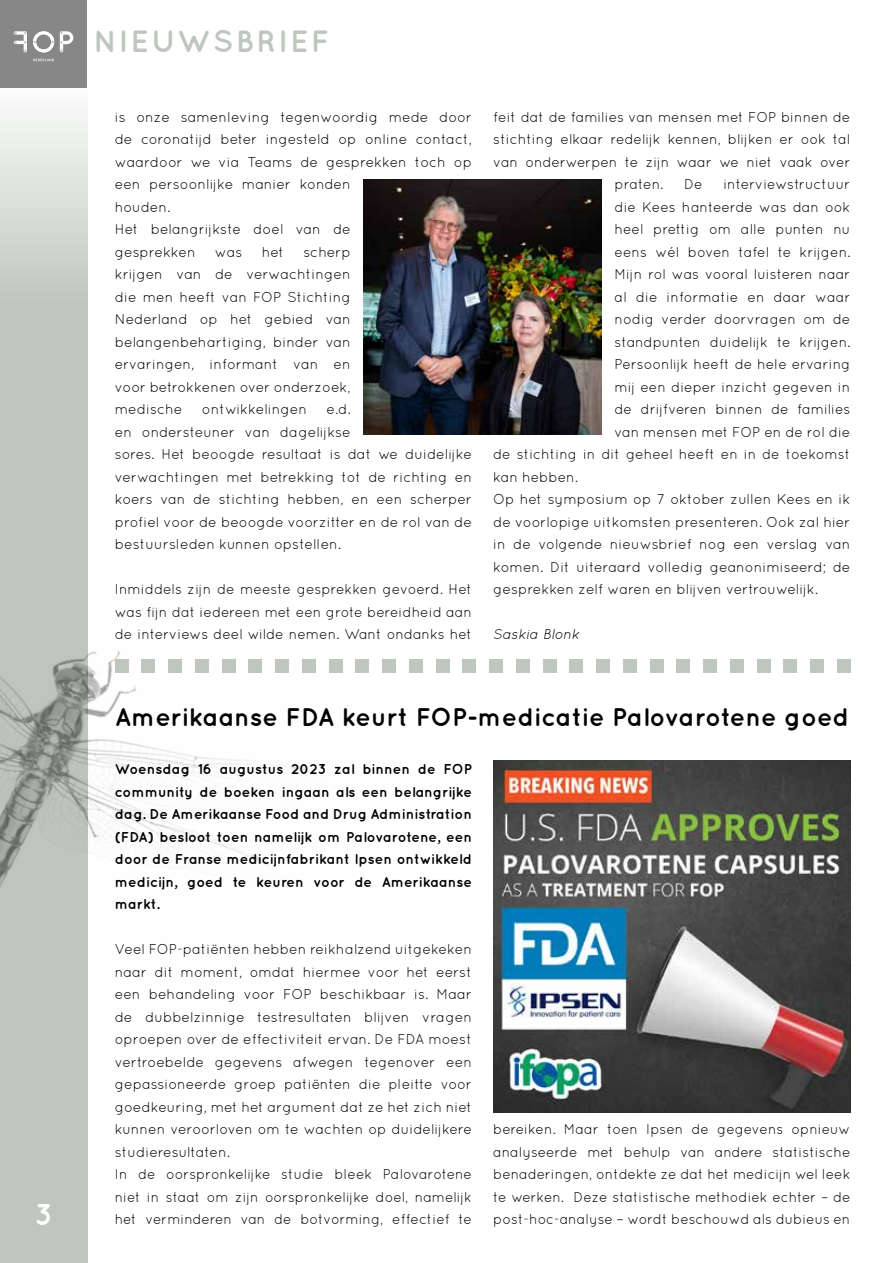
<style>
.page{position:relative;width:893px;height:1263px;background:#fff}
.page>*{position:absolute;margin:0;border:0;box-sizing:border-box;transform-origin:0 0}
.t1{font:700 30.75px "Quicksand";letter-spacing:.08em;color:#bdc7bd}
.t2{font:700 30px "Quicksand";color:#fff}
.t3{font:700 25.5px "Quicksand";color:#000}
.t4{font:14.25px/22.5px "Quicksand";color:#000}
.t5{font:700 14.25px/22.5px "Quicksand";color:#000;text-align:justify}
.t6{font:italic 14.25px "Quicksand";color:#000}
</style>
<div class="page">
<svg style="left:0;top:87px;width:87px;height:1176px;background:#c9d1c9"></svg>
<div style="left:0;top:0;width:87px;height:87px;background:#878787"></div>
<svg style="left:60px;top:31px;width:13px;height:21px"></svg>
<svg style="left:14px;top:31px;width:13px;height:21px"></svg>
<svg style="left:33px;top:31px;width:21px;height:21px"></svg>
<svg style="left:33px;top:59px;width:21px;height:2px"></svg>
<img style="left:0;top:509px;width:423px;height:629px">
<img style="left:493px;top:760px;width:357px;height:352px">
<div style="left:115px;top:660px;width:13px;height:13px;background:#bdc7bd"></div>
<div style="left:142px;top:660px;width:13px;height:13px;background:#bdc7bd"></div>
<div style="left:168px;top:660px;width:14px;height:13px;background:#bdc7bd"></div>
<div style="left:195px;top:660px;width:13px;height:13px;background:#bdc7bd"></div>
<div style="left:222px;top:660px;width:13px;height:13px;background:#bdc7bd"></div>
<div style="left:249px;top:660px;width:13px;height:13px;background:#bdc7bd"></div>
<div style="left:275px;top:660px;width:14px;height:13px;background:#bdc7bd"></div>
<div style="left:302px;top:660px;width:13px;height:13px;background:#bdc7bd"></div>
<div style="left:329px;top:660px;width:13px;height:13px;background:#bdc7bd"></div>
<div style="left:356px;top:660px;width:13px;height:13px;background:#bdc7bd"></div>
<div style="left:382px;top:660px;width:14px;height:13px;background:#bdc7bd"></div>
<div style="left:409px;top:660px;width:13px;height:13px;background:#bdc7bd"></div>
<div style="left:436px;top:660px;width:13px;height:13px;background:#bdc7bd"></div>
<div style="left:463px;top:660px;width:13px;height:13px;background:#bdc7bd"></div>
<div style="left:489px;top:660px;width:14px;height:13px;background:#bdc7bd"></div>
<div style="left:516px;top:660px;width:13px;height:13px;background:#bdc7bd"></div>
<div style="left:543px;top:660px;width:13px;height:13px;background:#bdc7bd"></div>
<div style="left:570px;top:660px;width:13px;height:13px;background:#bdc7bd"></div>
<div style="left:596px;top:660px;width:14px;height:13px;background:#bdc7bd"></div>
<div style="left:623px;top:660px;width:13px;height:13px;background:#bdc7bd"></div>
<div style="left:650px;top:660px;width:13px;height:13px;background:#bdc7bd"></div>
<div style="left:677px;top:660px;width:13px;height:13px;background:#bdc7bd"></div>
<div style="left:703px;top:660px;width:14px;height:13px;background:#bdc7bd"></div>
<div style="left:730px;top:660px;width:13px;height:13px;background:#bdc7bd"></div>
<div style="left:757px;top:660px;width:13px;height:13px;background:#bdc7bd"></div>
<div style="left:784px;top:660px;width:13px;height:13px;background:#bdc7bd"></div>
<div style="left:810px;top:660px;width:14px;height:13px;background:#bdc7bd"></div>
<div style="left:837px;top:660px;width:13px;height:13px;background:#bdc7bd"></div>
<img style="left:363px;top:180px;width:239px;height:255px">
<h2 class="t2" style="left:34px;top:1196px;width:20px">3</h2>
<h1 class="t1" style="left:93px;top:23px;width:237px">NIEUWSBRIEF</h1>
<p class="t4" style="left:115px;top:105px;width:359px">is onze samenleving tegenwoordig mede door de coronatijd beter ingesteld op online contact, waardoor we via Teams de gesprekken toch op een persoonlijke manier konden<br>houden.<br>Het belangrijkste doel van de<br>gesprekken</p>
<p class="t4" style="left:115px;top:240px;width:237px;text-align:justify;text-indent:189px">scherp krijgen van de verwachtingen die men heeft van FOP Stichting Nederland op het gebied van belangenbehartiging, binder van ervaringen, informant van en voor betrokkenen over onderzoek, medische</p>
<p class="t4" style="left:215px;top:240px;width:29px">was</p>
<p class="t4" style="left:262px;top:240px;width:24px">het</p>
<p class="t4" style="left:115px;top:398px;width:359px;text-indent:212px">e.d.<br>en ondersteuner van dagelijkse<br>sores. Het beoogde resultaat is dat we duidelijke verwachtingen met betrekking tot de richting en koers van de stichting hebben, en een scherper profiel voor de beoogde voorzitter en de rol van de bestuursleden kunnen opstellen.</p>
<p class="t4" style="left:115px;top:578px;width:359px;text-align:justify">Inmiddels zijn de meeste gesprekken gevoerd. Het was fijn dat iedereen met een grote bereidheid aan de interviews deel wilde nemen. Want ondanks het</p>
<p class="t4" style="left:202px;top:398px;width:107px">ontwikkelingen</p>
<p class="t4" style="left:493px;top:105px;width:359px">feit dat de families van mensen met FOP binnen de</p>
<p class="t4" style="left:493px;top:128px;width:359px">stichting elkaar redelijk kennen, blijken er ook tal</p>
<p class="t4" style="left:493px;top:150px;width:359px">van onderwerpen te zijn waar we niet vaak over</p>
<p class="t4" style="left:614px;top:173px;width:50px">praten.</p>
<p class="t4" style="left:684px;top:173px;width:20px">De</p>
<p class="t4" style="left:723px;top:173px;width:129px">interviewstructuur</p>
<p class="t4" style="left:614px;top:195px;width:237px">die Kees hanteerde was dan ook</p>
<p class="t4" style="left:614px;top:218px;width:237px">heel prettig om alle punten nu</p>
<p class="t4" style="left:614px;top:240px;width:237px">eens wél boven tafel te krijgen.</p>
<p class="t4" style="left:614px;top:263px;width:237px">Mijn rol was vooral luisteren naar</p>
<p class="t4" style="left:614px;top:285px;width:237px">al die informatie en daar waar</p>
<p class="t4" style="left:614px;top:308px;width:237px">nodig verder doorvragen om de</p>
<p class="t4" style="left:614px;top:330px;width:237px">standpunten duidelijk te krijgen.</p>
<p class="t4" style="left:614px;top:353px;width:237px">Persoonlijk heeft de hele ervaring</p>
<p class="t4" style="left:614px;top:375px;width:237px">mij een dieper inzicht gegeven in</p>
<p class="t4" style="left:614px;top:398px;width:237px">de drijfveren binnen de families</p>
<p class="t4" style="left:614px;top:420px;width:237px">van mensen met FOP en de rol die</p>
<p class="t4" style="left:493px;top:443px;width:359px">de stichting in dit geheel heeft en in de toekomst</p>
<p class="t4" style="left:493px;top:465px;width:86px">kan hebben.</p>
<p class="t4" style="left:493px;top:488px;width:359px">Op het symposium op 7 oktober zullen Kees en ik</p>
<p class="t4" style="left:493px;top:510px;width:359px">de voorlopige uitkomsten presenteren. Ook zal hier</p>
<p class="t4" style="left:493px;top:533px;width:359px">in de volgende nieuwsbrief nog een verslag van</p>
<p class="t4" style="left:493px;top:555px;width:359px">komen. Dit uiteraard volledig geanonimiseerd; de</p>
<p class="t4" style="left:493px;top:578px;width:326px">gesprekken zelf waren en blijven vertrouwelijk.</p>
<p class="t6" style="left:493px;top:626px;width:88px">Saskia Blonk</p>
<h3 class="t3" style="left:115px;top:702px;width:736px">Amerikaanse FDA keurt FOP-medicatie Palovarotene goed</h3>
<p class="t5" style="left:115px;top:757px;width:359px">Woensdag 16 augustus 2023 zal binnen de FOP community de boeken ingaan als een belangrijke dag. De Amerikaanse Food and Drug Administration (FDA) besloot toen namelijk om Palovarotene, een door de Franse medicijnfabrikant Ipsen ontwikkeld medicijn, goed te keuren voor de Amerikaanse markt.</p>
<p class="t4" style="left:115px;top:938px;width:359px">Veel FOP-patiënten hebben reikhalzend uitgekeken naar dit moment, omdat hiermee voor het eerst een behandeling voor FOP beschikbaar is. Maar de dubbelzinnige testresultaten blijven vragen oproepen over de effectiviteit ervan. De FDA moest vertroebelde gegevens afwegen tegenover een gepassioneerde groep patiënten die pleitte voor goedkeuring, met het argument dat ze het zich niet kunnen veroorloven om te wachten op duidelijkere studieresultaten.<br>In de oorspronkelijke studie bleek Palovarotene niet in staat om zijn oorspronkelijke doel, namelijk het verminderen van de botvorming, effectief te</p>
<p class="t4" style="left:493px;top:1118px;width:359px;text-align:justify">bereiken. Maar toen Ipsen de gegevens opnieuw analyseerde met behulp van andere statistische benaderingen, ontdekte ze dat het medicijn wel leek te werken. Deze statistische methodiek echter – de post-hoc-analyse – wordt beschouwd als dubieus en</p>
</div>
